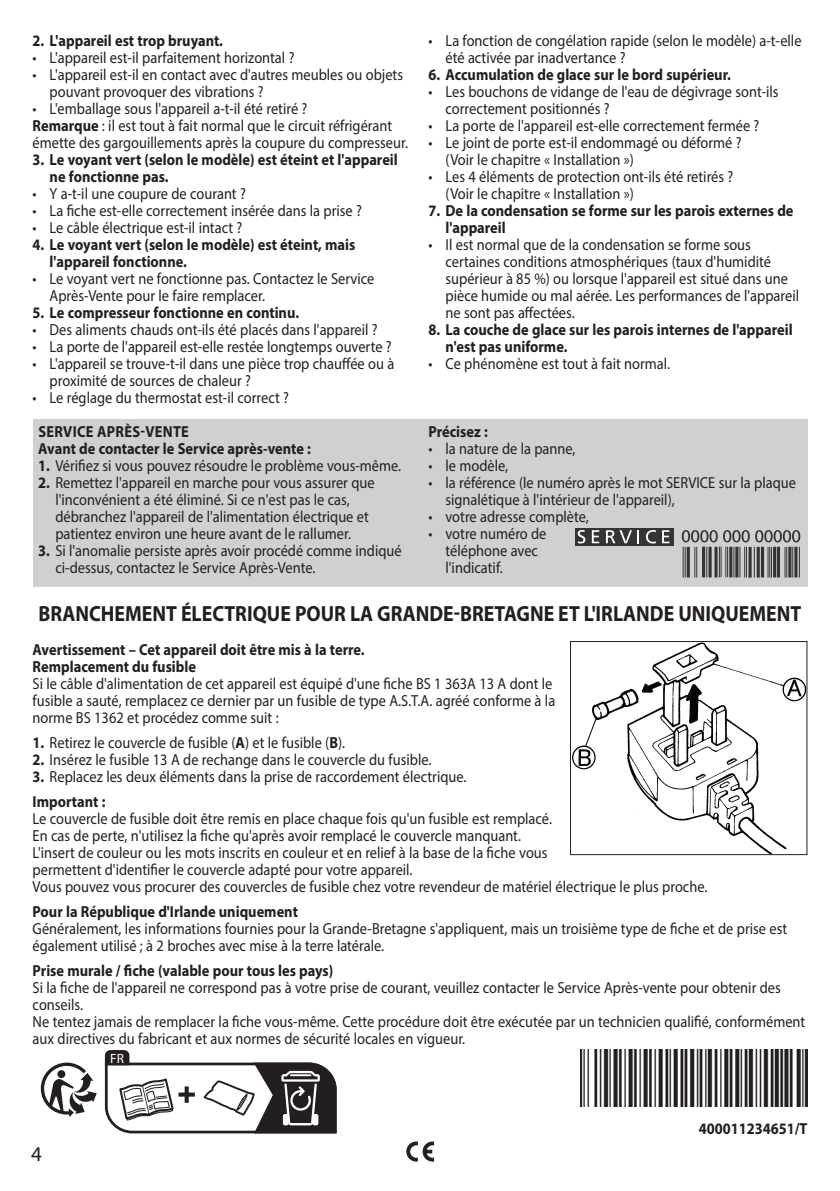
<style>
.page{position:relative;width:840px;height:1191px;background:#fff}
.page>*{position:absolute;margin:0;border:0;box-sizing:border-box;transform-origin:0 0}
.t1{font:700 22px "Myriad Pro";color:#231f20;scale:.9 1}
.t2{font:21px "Myriad Pro";color:#231f20}
.t3{font:16px/17px "Myriad Pro";color:#231f20;scale:.9 1}
.t4{font:700 16px/17px "Myriad Pro";color:#231f20;scale:.9 1}
.t5{font:700 13.4px "Flama Condensed";color:#fff}
.s1{font-weight:700}
</style>
<div class="page">
<svg style="left:406px;top:1141px;width:27px;height:20px"></svg>
<svg style="left:40px;top:1050px;width:297px;height:84px"></svg>
<img style="left:580px;top:1049px;width:226px;height:57px">
<div style="left:33px;top:420px;width:773px;height:167px;background:#cfd0d2"></div>
<hr style="left:682px;top:547px;width:1px;height:30px;background:#323436">
<hr style="left:684px;top:547px;width:1px;height:30px;background:#323436">
<hr style="left:686px;top:547px;width:3px;height:30px;background:#323436">
<hr style="left:694px;top:547px;width:1px;height:30px;background:#323436">
<hr style="left:696px;top:547px;width:1px;height:30px;background:#323436">
<hr style="left:701px;top:546px;width:3px;height:31px;background:#323436">
<hr style="left:706px;top:547px;width:1px;height:30px;background:#323436">
<hr style="left:708px;top:547px;width:3px;height:30px;background:#323436">
<hr style="left:714px;top:547px;width:3px;height:30px;background:#323436">
<hr style="left:718px;top:546px;width:1px;height:31px;background:#323436">
<hr style="left:720px;top:546px;width:1px;height:31px;background:#323436">
<hr style="left:725px;top:546px;width:1px;height:31px;background:#323436">
<hr style="left:726px;top:546px;width:1px;height:31px;background:#323436">
<svg style="left:728px;top:547px;width:4px;height:30px"></svg>
<hr style="left:733px;top:547px;width:1px;height:30px;background:#323436">
<hr style="left:735px;top:547px;width:3px;height:30px;background:#323436">
<hr style="left:739px;top:547px;width:1px;height:30px;background:#323436">
<hr style="left:743px;top:547px;width:1px;height:30px;background:#323436">
<hr style="left:745px;top:547px;width:1px;height:30px;background:#323436">
<hr style="left:748px;top:547px;width:3px;height:30px;background:#323436">
<hr style="left:753px;top:547px;width:1px;height:30px;background:#323436">
<hr style="left:756px;top:547px;width:3px;height:30px;background:#323436">
<hr style="left:767px;top:547px;width:1px;height:30px;background:#323436">
<hr style="left:769px;top:547px;width:1px;height:30px;background:#323436">
<hr style="left:770px;top:547px;width:1px;height:30px;background:#323436">
<hr style="left:791px;top:547px;width:1px;height:30px;background:#323436">
<hr style="left:760px;top:547px;width:3px;height:30px;background:#323436">
<hr style="left:772px;top:547px;width:3px;height:30px;background:#323436">
<hr style="left:776px;top:547px;width:3px;height:30px;background:#323436">
<hr style="left:784px;top:547px;width:1px;height:30px;background:#323436">
<hr style="left:785px;top:547px;width:1px;height:30px;background:#323436">
<svg style="left:787px;top:547px;width:4px;height:30px"></svg>
<hr style="left:794px;top:547px;width:3px;height:30px;background:#323436">
<hr style="left:798px;top:547px;width:1px;height:30px;background:#323436">
<div style="left:574px;top:528px;width:99px;height:17px;background:#323436"></div>
<svg style="left:577px;top:530px;width:8px;height:13px"></svg>
<svg style="left:591px;top:530px;width:8px;height:13px"></svg>
<svg style="left:605px;top:530px;width:26px;height:13px"></svg>
<svg style="left:637px;top:530px;width:2px;height:13px"></svg>
<svg style="left:645px;top:530px;width:10px;height:13px"></svg>
<svg style="left:662px;top:530px;width:7px;height:13px"></svg>
<svg style="left:681px;top:530px;width:118px;height:12px"></svg>
<img style="left:572px;top:643px;width:232px;height:210px">
<div style="left:569px;top:641px;width:237px;height:214px;border:1px solid #231f20"></div>
<p class="t4" style="left:33px;top:32px;width:213px">2. L'appareil est trop bruyant.</p>
<p class="t3" style="left:33px;top:49px;width:292px">• L'appareil est-il parfaitement horizontal ?</p>
<p class="t3" style="left:50px;top:66px;width:394px;text-indent:-17px">• L'appareil est-il en contact avec d'autres meubles ou objets pouvant provoquer des vibrations ?</p>
<p class="t3" style="left:33px;top:100px;width:418px">• L'emballage sous l'appareil a-t-il été retiré ?<br><span class="s1">Remarque</span> : il est tout à fait normal que le circuit réfrigérant émette des gargouillements après la coupure du compresseur.</p>
<p class="t4" style="left:50px;top:151px;width:388px;text-indent:-17px">3. Le voyant vert (selon le modèle) est éteint et l'appareil ne fonctionne pas.</p>
<p class="t3" style="left:33px;top:185px;width:238px">• Y a-t-il une coupure de courant ?</p>
<p class="t3" style="left:33px;top:202px;width:367px">• La fiche est-elle correctement insérée dans la prise ?</p>
<p class="t3" style="left:33px;top:219px;width:234px">• Le câble électrique est-il intact ?</p>
<p class="t4" style="left:50px;top:236px;width:341px;text-indent:-17px">4. Le voyant vert (selon le modèle) est éteint, mais l'appareil fonctionne.</p>
<p class="t3" style="left:50px;top:270px;width:362px;text-indent:-17px">• Le voyant vert ne fonctionne pas. Contactez le Service<br>Après-Vente pour le faire remplacer.</p>
<p class="t4" style="left:33px;top:303px;width:297px">5. Le compresseur fonctionne en continu.</p>
<p class="t3" style="left:33px;top:321px;width:385px">• Des aliments chauds ont-ils été placés dans l'appareil ?</p>
<p class="t3" style="left:33px;top:338px;width:400px">• La porte de l'appareil est-elle restée longtemps ouverte ?</p>
<p class="t3" style="left:50px;top:355px;width:384px;text-indent:-17px">• L'appareil se trouve-t-il dans une pièce trop chauffée ou à proximité de sources de chaleur ?</p>
<p class="t3" style="left:33px;top:389px;width:286px">• Le réglage du thermostat est-il correct ?</p>
<p class="t3" style="left:445px;top:32px;width:397px;text-indent:-17px">• La fonction de congélation rapide (selon le modèle) a-t-elle été activée par inadvertance ?</p>
<p class="t4" style="left:428px;top:65px;width:337px">6. Accumulation de glace sur le bord supérieur.</p>
<p class="t3" style="left:445px;top:83px;width:371px;text-indent:-17px">• Les bouchons de vidange de l'eau de dégivrage sont-ils correctement positionnés ?</p>
<p class="t3" style="left:428px;top:117px;width:369px">• La porte de l'appareil est-elle correctement fermée ?</p>
<p class="t3" style="left:445px;top:134px;width:330px;text-indent:-17px">• Le joint de porte est-il endommagé ou déformé ? (Voir le chapitre « Installation »)</p>
<p class="t3" style="left:445px;top:168px;width:321px;text-indent:-17px">• Les 4 éléments de protection ont-ils été retirés ? (Voir le chapitre « Installation »)</p>
<p class="t4" style="left:445px;top:202px;width:388px;text-indent:-17px">7. De la condensation se forme sur les parois externes de l'appareil</p>
<p class="t3" style="left:445px;top:236px;width:394px;text-indent:-17px">• Il est normal que de la condensation se forme sous certaines conditions atmosphériques (taux d'humidité supérieur à 85 %) ou lorsque l'appareil est situé dans une pièce humide ou mal aérée. Les performances de l'appareil ne sont pas affectées.</p>
<p class="t4" style="left:445px;top:321px;width:387px;text-indent:-17px">8. La couche de glace sur les parois internes de l'appareil n'est pas uniforme.</p>
<p class="t3" style="left:428px;top:355px;width:270px">• Ce phénomène est tout à fait normal.</p>
<p class="t4" style="left:38px;top:423px;width:304px">SERVICE APRÈS-VENTE<br>Avant de contacter le Service après-vente :</p>
<p class="t3" style="left:38px;top:457px;width:404px"><span class="s1">1.</span> Vérifiez si vous pouvez résoudre le problème vous-même.</p>
<p class="t3" style="left:55px;top:474px;width:356px;text-indent:-17px"><span class="s1">2.</span> Remettez l'appareil en marche pour vous assurer que l'inconvénient a été éliminé. Si ce n'est pas le cas, débranchez l'appareil de l'alimentation électrique et patientez environ une heure avant de le rallumer.</p>
<p class="t3" style="left:55px;top:542px;width:386px;text-indent:-17px"><span class="s1">3.</span> Si l'anomalie persiste après avoir procédé comme indiqué ci-dessus, contactez le Service Après-Vente.</p>
<p class="t4" style="left:428px;top:423px;width:67px">Précisez :</p>
<p class="t3" style="left:428px;top:440px;width:165px">• la nature de la panne,</p>
<p class="t3" style="left:428px;top:457px;width:90px">• le modèle,</p>
<p class="t3" style="left:445px;top:474px;width:390px;text-indent:-17px">• la référence (le numéro après le mot SERVICE sur la plaque signalétique à l'intérieur de l'appareil),</p>
<p class="t3" style="left:428px;top:508px;width:180px">• votre adresse complète,</p>
<p class="t3" style="left:445px;top:525px;width:114px;text-indent:-17px">• votre numéro de téléphone avec l'indicatif.</p>
<h1 class="t1" style="left:39px;top:599px;width:848px">BRANCHEMENT ÉLECTRIQUE POUR LA GRANDE-BRETAGNE ET L'IRLANDE UNIQUEMENT</h1>
<p class="t4" style="left:33px;top:640px;width:370px">Avertissement – Cet appareil doit être mis à la terre.<br>Remplacement du fusible</p>
<p class="t3" style="left:33px;top:674px;width:582px">Si le câble d'alimentation de cet appareil est équipé d'une fiche BS 1 363A 13 A dont le fusible a sauté, remplacez ce dernier par un fusible de type A.S.T.A. agréé conforme à la norme BS 1362 et procédez comme suit :</p>
<p class="t3" style="left:33px;top:733px;width:348px"><span class="s1">1.</span> Retirez le couvercle de fusible (<span class="s1">A</span>) et le fusible (<span class="s1">B</span>).</p>
<p class="t3" style="left:33px;top:750px;width:444px"><span class="s1">2.</span> Insérez le fusible 13 A de rechange dans le couvercle du fusible.</p>
<p class="t3" style="left:33px;top:763px;width:483px;line-height:25px"><span class="s1">3.</span> Replacez les deux éléments dans la prise de raccordement électrique.<br><span class="s1">Important :</span></p>
<p class="t3" style="left:33px;top:809px;width:750px">Le couvercle de fusible doit être remis en place chaque fois qu'un fusible est remplacé.<br>En cas de perte, n'utilisez la fiche qu'après avoir remplacé le couvercle manquant.<br>L'insert de couleur ou les mots inscrits en couleur et en relief à la base de la fiche vous<br>permettent d'identifier le couvercle adapté pour votre appareil.<br>Vous pouvez vous procurer des couvercles de fusible chez votre revendeur de matériel électrique le plus proche.</p>
<p class="t4" style="left:33px;top:902px;width:296px">Pour la République d'Irlande uniquement</p>
<p class="t3" style="left:33px;top:919px;width:839px">Généralement, les informations fournies pour la Grande-Bretagne s'appliquent, mais un troisième type de fiche et de prise est également utilisé ; à 2 broches avec mise à la terre latérale.</p>
<p class="t4" style="left:33px;top:961px;width:335px">Prise murale / fiche (valable pour tous les pays)</p>
<p class="t3" style="left:33px;top:978px;width:859px">Si la fiche de l'appareil ne correspond pas à votre prise de courant, veuillez contacter le Service Après-vente pour obtenir des conseils.<br>Ne tentez jamais de remplacer la fiche vous-même. Cette procédure doit être exécutée par un technicien qualifié, conformément aux directives du fabricant et aux normes de sécurité locales en vigueur.</p>
<h2 class="t2" style="left:31px;top:1140px;width:12px">4</h2>
<p class="t5" style="left:110px;top:1049px;width:15px">FR</p>
<p class="t4" style="left:698px;top:1119px;width:122px">400011234651/T</p>
</div>
